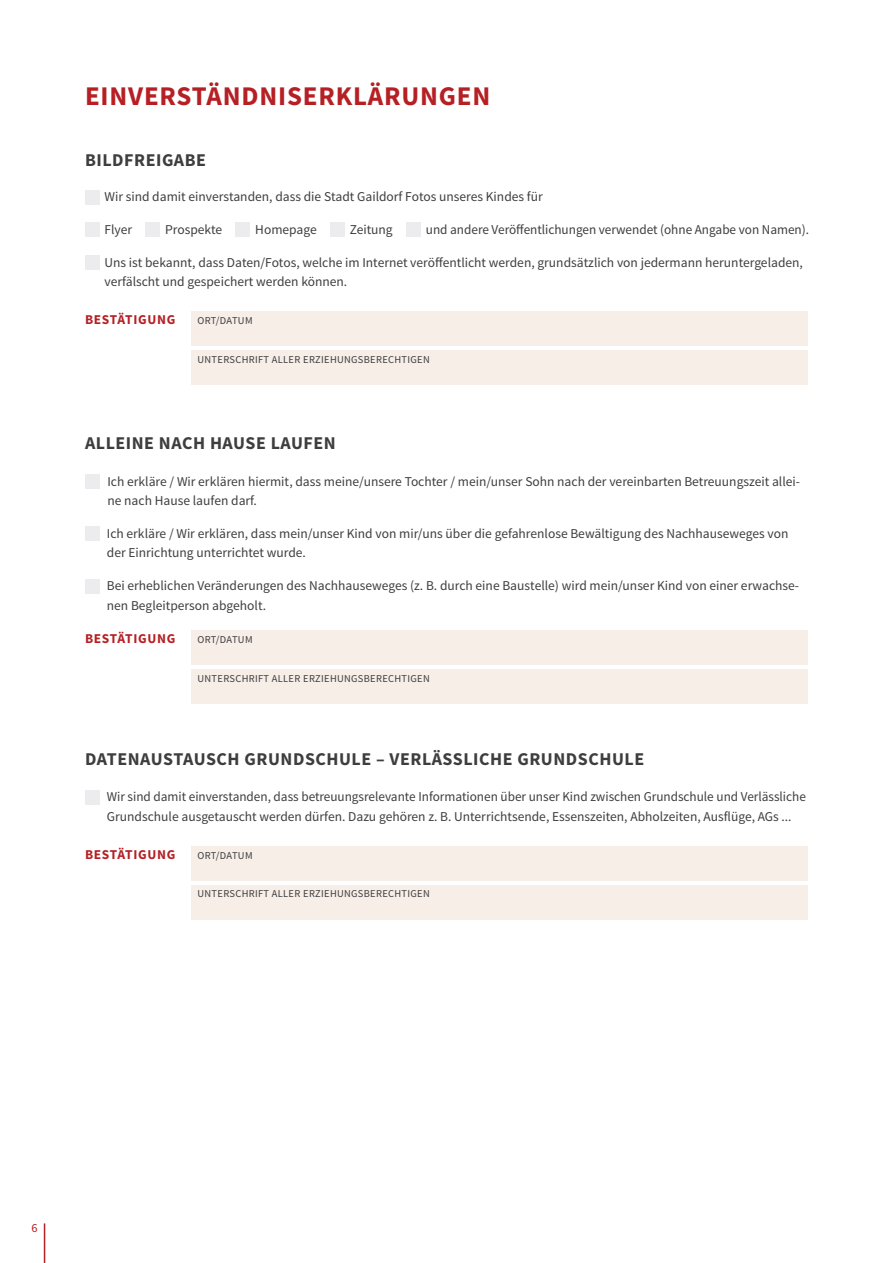
<style>
.page{position:relative;width:893px;height:1263px;background:#fff}
.page>*{position:absolute;margin:0;border:0;box-sizing:border-box;transform-origin:0 0}
.t1{font:700 27px "Source Sans Pro";letter-spacing:.03em;color:#b62024}
.t2{font:700 18px "Source Sans Pro";letter-spacing:.03em;color:#3e3e3f}
.t3{font:13.5px/19.5px "Source Sans Pro";color:#3e3e3f}
.t4{font:700 13.5px "Source Sans Pro";letter-spacing:.05em;color:#b62024}
.t5{font:12.3px "Source Sans Pro";color:#b62024}
.t6{font:10.5px "Source Sans Pro";letter-spacing:.03em;color:#3e3e3f}
</style>
<div class="page">
<hr style="left:44px;top:1223px;width:1px;height:40px;background:#b62024">
<div style="left:85px;top:190px;width:14px;height:14px;background:#ececee"></div>
<div style="left:85px;top:223px;width:14px;height:14px;background:#ececee"></div>
<div style="left:146px;top:223px;width:14px;height:14px;background:#ececee"></div>
<div style="left:236px;top:223px;width:14px;height:14px;background:#ececee"></div>
<div style="left:330px;top:223px;width:15px;height:14px;background:#ececee"></div>
<div style="left:406px;top:223px;width:15px;height:14px;background:#ececee"></div>
<div style="left:85px;top:256px;width:14px;height:14px;background:#ececee"></div>
<div style="left:191px;top:311px;width:617px;height:34px;background:#f8eee8"></div>
<div style="left:191px;top:350px;width:617px;height:34px;background:#f8eee8"></div>
<div style="left:85px;top:474px;width:14px;height:15px;background:#ececee"></div>
<div style="left:85px;top:527px;width:14px;height:14px;background:#ececee"></div>
<div style="left:85px;top:579px;width:14px;height:14px;background:#ececee"></div>
<div style="left:191px;top:631px;width:617px;height:34px;background:#f8eee8"></div>
<div style="left:191px;top:670px;width:617px;height:34px;background:#f8eee8"></div>
<div style="left:85px;top:790px;width:14px;height:14px;background:#ececee"></div>
<div style="left:191px;top:846px;width:617px;height:34px;background:#f8eee8"></div>
<div style="left:191px;top:885px;width:617px;height:34px;background:#f8eee8"></div>
<h1 class="t1" style="left:85px;top:79px;width:407px">EINVERSTÄNDNISERKLÄRUNGEN</h1>
<h2 class="t2" style="left:85px;top:148px;width:122px">BILDFREIGABE</h2>
<p class="t3" style="left:104px;top:187px;width:440px">Wir sind damit einverstanden, dass die Stadt Gaildorf Fotos unseres Kindes für</p>
<p class="t3" style="left:104px;top:220px;width:29px">Flyer</p>
<p class="t3" style="left:165px;top:220px;width:59px">Prospekte</p>
<p class="t3" style="left:255px;top:220px;width:63px">Homepage</p>
<p class="t3" style="left:350px;top:220px;width:44px">Zeitung</p>
<p class="t3" style="left:426px;top:220px;width:385px">und andere Veröffentlichungen verwendet (ohne Angabe von Namen).</p>
<p class="t3" style="left:104px;top:253px;width:700px">Uns ist bekannt, dass Daten/Fotos, welche im Internet veröffentlicht werden, grundsätzlich von jedermann heruntergeladen, verfälscht und gespeichert werden können.</p>
<p class="t4" style="left:85px;top:311px;width:92px">BESTÄTIGUNG</p>
<p class="t6" style="left:198px;top:314px;width:57px">ORT/DATUM</p>
<p class="t6" style="left:198px;top:352px;width:234px">UNTERSCHRIFT ALLER ERZIEHUNGSBERECHTIGEN</p>
<h2 class="t2" style="left:85px;top:432px;width:252px">ALLEINE NACH HAUSE LAUFEN</h2>
<p class="t3" style="left:107px;top:472px;width:694px">Ich erkläre / Wir erklären hiermit, dass meine/unsere Tochter / mein/unser Sohn nach der vereinbarten Betreuungszeit allei&shy;ne nach Hause laufen darf.</p>
<p class="t3" style="left:107px;top:524px;width:683px">Ich erkläre / Wir erklären, dass mein/unser Kind von mir/uns über die gefahrenlose Bewältigung des Nachhauseweges von der Einrichtung unterrichtet wurde.</p>
<p class="t3" style="left:107px;top:576px;width:694px">Bei erheblichen Veränderungen des Nachhauseweges (z. B. durch eine Baustelle) wird mein/unser Kind von einer erwachse&shy;nen Begleitperson abgeholt.</p>
<p class="t4" style="left:85px;top:630px;width:92px">BESTÄTIGUNG</p>
<p class="t6" style="left:198px;top:633px;width:57px">ORT/DATUM</p>
<p class="t6" style="left:198px;top:672px;width:234px">UNTERSCHRIFT ALLER ERZIEHUNGSBERECHTIGEN</p>
<h2 class="t2" style="left:85px;top:748px;width:561px">DATENAUSTAUSCH GRUNDSCHULE – VERLÄSSLICHE GRUNDSCHULE</h2>
<p class="t3" style="left:107px;top:787px;width:700px">Wir sind damit einverstanden, dass betreuungsrelevante Informationen über unser Kind zwischen Grundschule und Verlässliche<br>Grundschule ausgetauscht werden dürfen. Dazu gehören z. B. Unterrichtsende, Essenszeiten, Abholzeiten, Ausflüge, AGs ...</p>
<p class="t4" style="left:85px;top:845px;width:92px">BESTÄTIGUNG</p>
<p class="t6" style="left:198px;top:849px;width:57px">ORT/DATUM</p>
<p class="t6" style="left:198px;top:887px;width:234px">UNTERSCHRIFT ALLER ERZIEHUNGSBERECHTIGEN</p>
<p class="t5" style="left:31px;top:1220px;width:8px">6</p>
</div>
